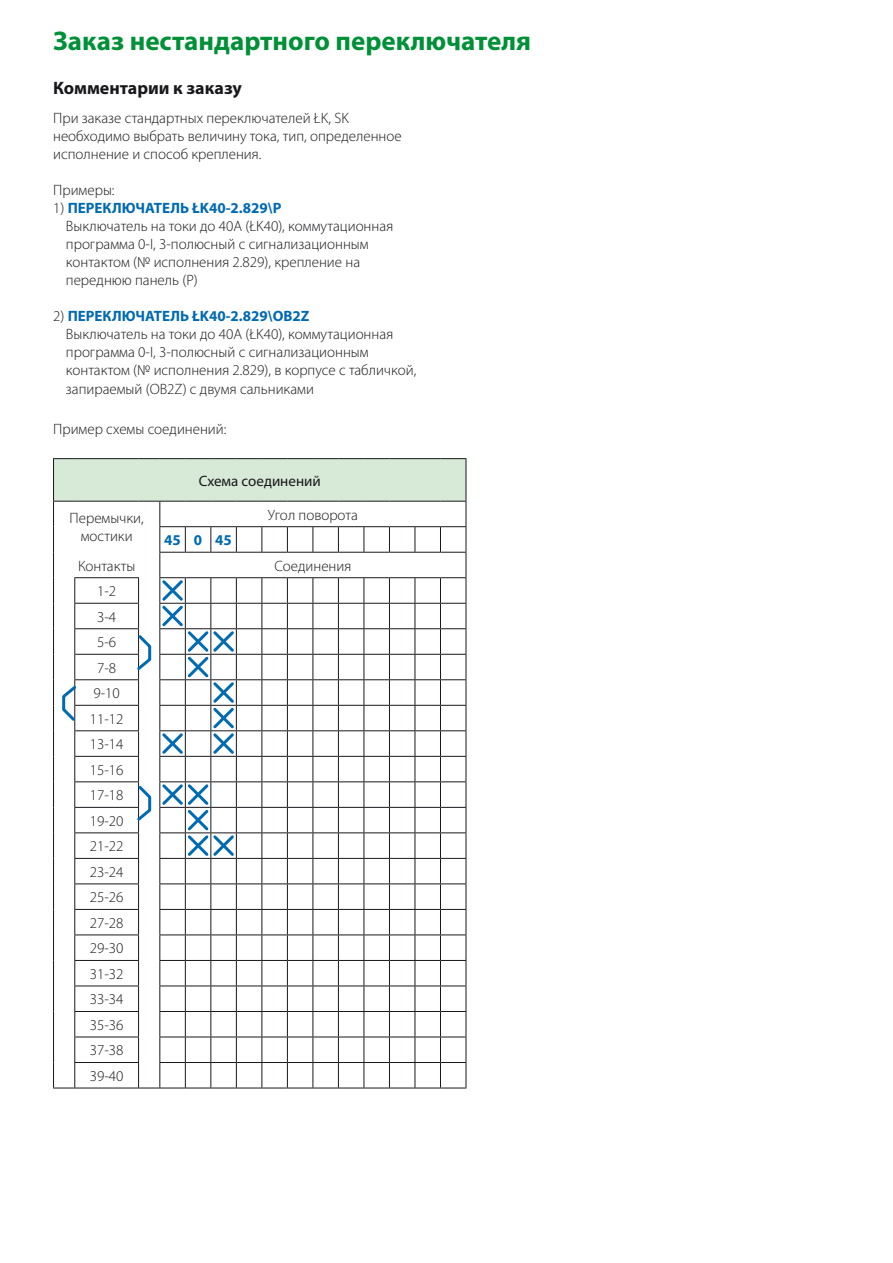
<style>
.page{position:relative;width:893px;height:1263px;background:#fff}
.page>*{position:absolute;margin:0;border:0;box-sizing:border-box;transform-origin:0 0}
.t1{font:700 27px "Myriad Pro";color:#009037}
.t2{font:700 18px "Myriad Pro";color:#1a171c}
.t3{font:300 15px/25.5px "Myriad Pro";color:#1a171c}
.t4{font:15px "Myriad Pro";color:#1a171c}
.t5{font:700 15px "Myriad Pro";color:#006ab3}
.s1{font-weight:700;color:#006ab3}
</style>
<div class="page">
<div style="left:54px;top:459px;width:412px;height:42px;background:#d7ead7"></div>
<hr style="left:74px;top:577px;width:65px;height:1px;background:#1a171c">
<hr style="left:74px;top:603px;width:65px;height:1px;background:#1a171c">
<hr style="left:74px;top:628px;width:65px;height:1px;background:#1a171c">
<hr style="left:74px;top:654px;width:65px;height:1px;background:#1a171c">
<hr style="left:74px;top:679px;width:65px;height:1px;background:#1a171c">
<hr style="left:74px;top:705px;width:65px;height:1px;background:#1a171c">
<hr style="left:74px;top:730px;width:65px;height:1px;background:#1a171c">
<hr style="left:74px;top:756px;width:65px;height:1px;background:#1a171c">
<hr style="left:74px;top:781px;width:65px;height:1px;background:#1a171c">
<hr style="left:74px;top:807px;width:65px;height:1px;background:#1a171c">
<hr style="left:74px;top:832px;width:65px;height:1px;background:#1a171c">
<hr style="left:74px;top:858px;width:65px;height:1px;background:#1a171c">
<hr style="left:74px;top:883px;width:65px;height:1px;background:#1a171c">
<hr style="left:74px;top:909px;width:65px;height:1px;background:#1a171c">
<hr style="left:74px;top:934px;width:65px;height:1px;background:#1a171c">
<hr style="left:74px;top:960px;width:65px;height:1px;background:#1a171c">
<hr style="left:74px;top:985px;width:65px;height:1px;background:#1a171c">
<hr style="left:74px;top:1011px;width:65px;height:1px;background:#1a171c">
<hr style="left:74px;top:1036px;width:65px;height:1px;background:#1a171c">
<hr style="left:75px;top:501px;width:64px;height:1px;background:#1a171c">
<svg style="left:53px;top:458px;width:22px;height:1px"></svg>
<hr style="left:53px;top:459px;width:1px;height:42px;background:#1a171c">
<hr style="left:75px;top:458px;width:64px;height:1px;background:#1a171c">
<svg style="left:139px;top:458px;width:327px;height:1px"></svg>
<hr style="left:466px;top:459px;width:1px;height:42px;background:#1a171c">
<hr style="left:74px;top:1062px;width:65px;height:1px;background:#1a171c">
<hr style="left:75px;top:1088px;width:64px;height:1px;background:#1a171c">
<svg style="left:53px;top:501px;width:26px;height:588px"></svg>
<svg style="left:134px;top:501px;width:333px;height:588px"></svg>
<h1 class="t1" style="left:53px;top:23px;width:479px">Заказ нестандартного переключателя</h1>
<p class="t2" style="left:53px;top:76px;width:190px">Комментарии к заказу</p>
<p class="t3" style="left:53px;top:110px;width:350px;line-height:18px">При заказе стандартных переключателей ŁK, SK необходимо выбрать величину тока, тип, определенное исполнение и способ крепления.</p>
<p class="t3" style="left:53px;top:178px;width:63px">Примеры:</p>
<p class="t3" style="left:66px;top:200px;width:329px;line-height:18px;text-indent:-13px">1) <span class="s1">ПЕРЕКЛЮЧАТЕЛЬ ŁK40-2.829\P<br></span>Выключатель на токи до 40A (ŁK40), коммутационная программа 0-I, 3-полюсный с сигнализационным контактом (№ исполнения 2.829), крепление на переднюю панель (P)</p>
<p class="t3" style="left:66px;top:308px;width:352px;line-height:18px;text-indent:-13px">2) <span class="s1">ПЕРЕКЛЮЧАТЕЛЬ ŁK40-2.829\OB2Z<br></span>Выключатель на токи до 40A (ŁK40), коммутационная программа 0-I, 3-полюсный с сигнализационным контактом (№ исполнения 2.829), в корпусе с табличкой, запираемый (OB2Z) с двумя сальниками</p>
<p class="t3" style="left:53px;top:417px;width:175px">Пример схемы соединений:</p>
<p class="t4" style="left:199px;top:471px;width:124px">Схема соединений</p>
<p class="t3" style="left:70px;top:510px;width:76px;line-height:18px;text-align:center">Перемычки, мостики</p>
<p class="t3" style="left:268px;top:502px;width:92px">Угол поворота</p>
<p class="t5" style="left:164px;top:530px;width:69px">45 0 45</p>
<p class="t3" style="left:78px;top:553px;width:59px">Контакты</p>
<p class="t3" style="left:274px;top:553px;width:78px">Соединения</p>
<p class="t3" style="left:90px;top:579px;width:35px;text-align:center">1-2<br>3-4<br>5-6<br>7-8<br>9-10<br>11-12<br>13-14<br>15-16<br>17-18<br>19-20<br>21-22<br>23-24<br>25-26<br>27-28<br>29-30<br>31-32<br>33-34<br>35-36<br>37-38<br>39-40</p>
</div>
